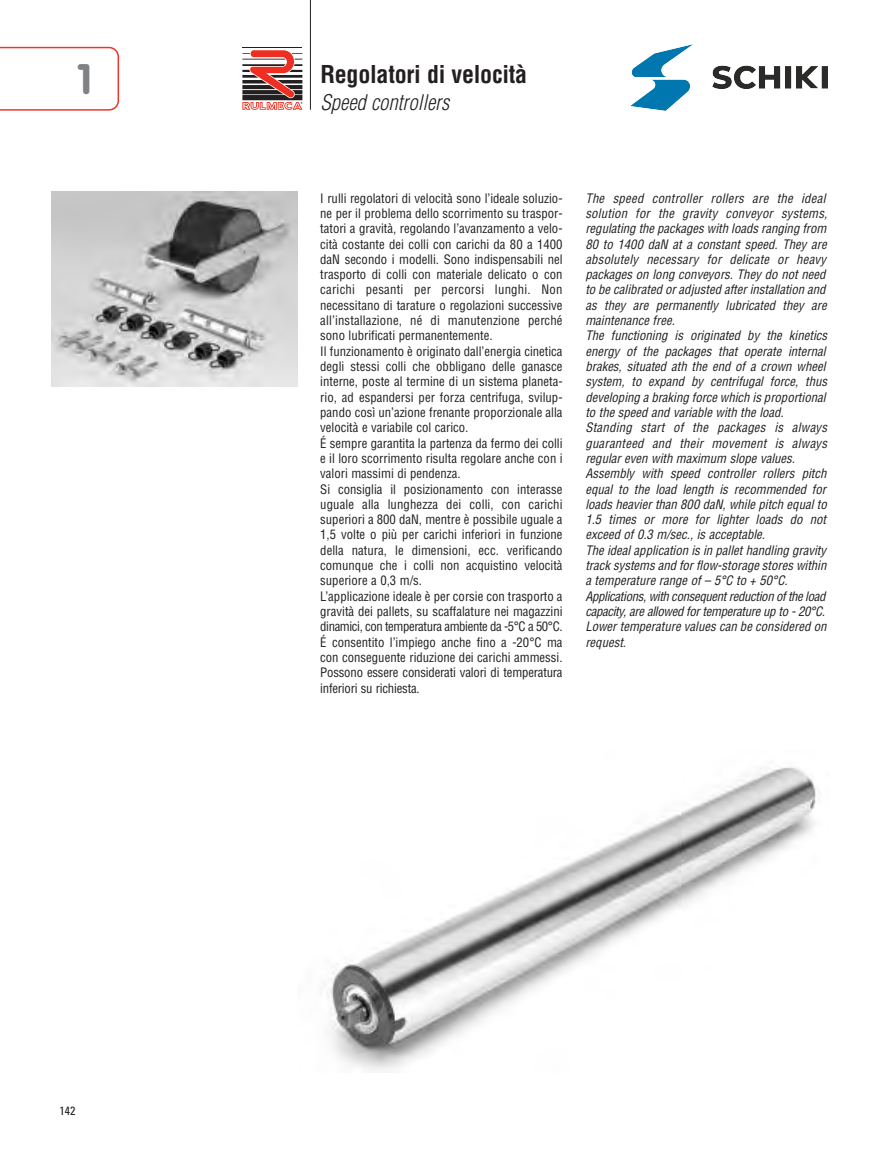
<style>
.page{position:relative;width:893px;height:1149px;background:#fff}
.page>*{position:absolute;margin:0;border:0;box-sizing:border-box;transform-origin:0 0}
.t1{font:700 42px "VAG Rounded";color:#808285}
.t2{font:700 condensed 24px "Helvetica";letter-spacing:-.01em;color:#231f20}
.t3{font:italic 300 condensed 21px "Helvetica";color:#231f20}
.t4{font:condensed 12.75px/15.3px "Helvetica";color:#231f20}
.t5{font:italic condensed 12.75px/15.3px "Helvetica";color:#231f20}
.t6{font:condensed 12px "Univers";color:#231f20}
</style>
<div class="page">
<hr style="left:310px;top:0;width:1px;height:110px;background:#231f20">
<hr style="left:242px;top:47px;width:60px;height:1px;background:#231f20">
<svg style="left:242px;top:50px;width:60px;height:60px"></svg>
<svg style="left:0;top:47px;width:119px;height:64px"></svg>
<img style="left:324px;top:767px;width:495px;height:304px">
<img style="left:51px;top:192px;width:246px;height:194px">
<img style="left:631px;top:45px;width:196px;height:66px">
<h1 class="t1" style="left:77px;top:61px;width:17px">1</h1>
<h2 class="t2" style="left:320px;top:59px;width:208px">Regolatori di velocità</h2>
<h3 class="t3" style="left:320px;top:89px;width:130px">Speed controllers</h3>
<p class="t6" style="left:60px;top:1105px;width:17px">142</p>
<p class="t4" style="left:320px;top:190px;width:244px">I rulli regolatori di velocità sono l’ideale solu zio - ne per il problema dello scorrimento su traspor - tatori a gravità, regolando l’avanzamento a velo - cità costante dei colli con carichi da 80 a 1400 daN secondo i modelli. Sono indispensabili nel trasporto di colli con materiale delicato o con carichi pesanti per percorsi lunghi. Non necessitano di tarature o regolazioni successive all’installazione, né di manutenzione perché sono lubrificati permanen temente.<br>Il funzionamento è originato dall’energia cinetica degli stessi colli che obbligano delle ganasce interne, poste al termine di un sistema planeta - rio, ad espandersi per forza centrifuga, svilup - pando così un’azione frenante proporzio nale alla velocità e variabile col carico.<br>É sempre garantita la partenza da fermo dei colli e il loro scorrimento risulta regolare anche con i valori massimi di pendenza.<br>Si consiglia il posizionamento con interasse uguale alla lunghezza dei colli, con carichi superiori a 800 daN, mentre è possibile uguale a 1,5 volte o più per carichi inferiori in funzione della natura, le dimensioni, ecc. verificando comunque che i colli non acquistino velocità superiore a 0,3 m/s.<br>L’applicazione ideale è per corsie con trasporto a gravità dei pallets, su scaffalature nei magazzini dinamici, con temperatura ambiente da -5°C a 50°C.<br>É consentito l’impiego anche fino a -20°C ma con conseguente riduzione dei carichi ammessi.<br>Possono essere considerati valori di temperatura inferiori su richiesta.</p>
<p class="t5" style="left:585px;top:190px;width:243px">The speed controller rollers are the ideal solution for the gravity conveyor systems, regulating the packages with loads ranging from 80 to 1400 daN at a constant speed. They are absolutely necessary for delicate or heavy packages on long conveyors. They do not need to be calibrated or adjusted after installation and as they are permanently lubricated they are maintenance free.<br>The functioning is originated by the kinetics energy of the packages that operate internal brakes, situated ath the end of a crown wheel system, to expand by centrifugal force, thus developing a braking force which is proportional to the speed and variable with the load.<br>Standing start of the packages is always guaranteed and their movement is always regular even with maximum slope values.<br>Assembly with speed controller rollers pitch equal to the load length is recommended for loads heavier than 800 daN, while pitch equal to 1.5 times or more for lighter loads do not exceed of 0.3 m/sec., is acceptable.<br>The ideal application is in pallet handling gravity track systems and for flow-storage stores within a temperature range of – 5°C to + 50°C.<br>Applications, with consequent reduction of the load capacity, are allowed for temperature up to - 20°C.<br>Lower temperature values can be considered on request.</p>
</div>
